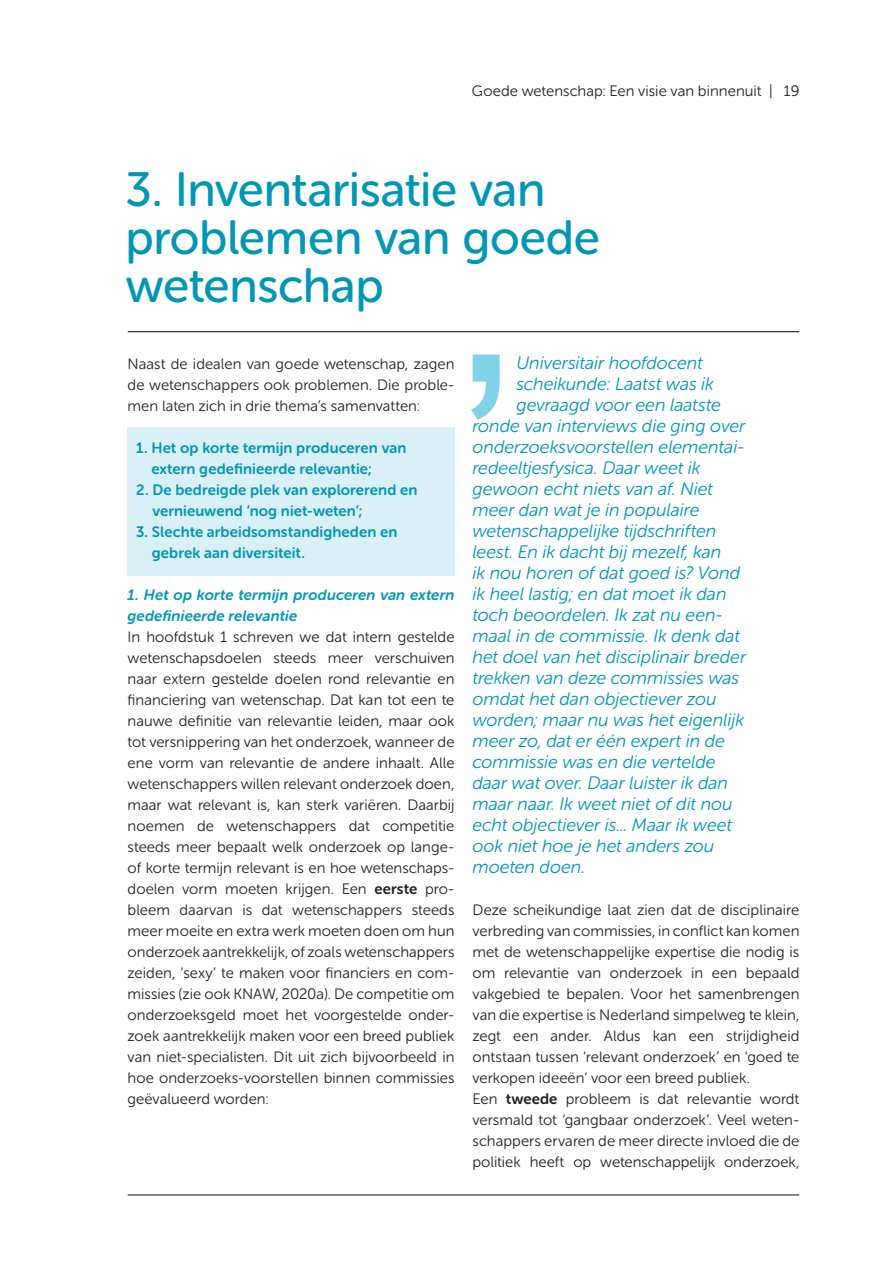
<style>
.page{position:relative;width:893px;height:1263px;background:#fff}
.page>*{position:absolute;margin:0;border:0;box-sizing:border-box;transform-origin:0 0}
.t1{font:270px "Arial";color:#81d2e6}
.t2{font:48px/48px "Museo Sans Rounded 500";letter-spacing:-.01em;color:#0097b4}
.t3{font:italic 18px "Museo Sans Rounded 300";letter-spacing:-.005em;color:#0097b4}
.t4{font:15px/21px "Museo Sans Rounded 300";letter-spacing:.005em;color:#231f20;text-align:justify}
.t5{font:15px/21px "Museo Sans Rounded 700";letter-spacing:.005em;color:#0097b4}
.t6{font:italic 15px/21px "Museo Sans Rounded 700";letter-spacing:.005em;color:#0097b4}
.s1{font-family:"Museo Sans Rounded 700"}
</style>
<div class="page">
<hr style="left:128px;top:331px;width:671px;height:1px;background:#231f20">
<hr style="left:128px;top:1194px;width:671px;height:1px;background:#231f20">
<div style="left:128px;top:427px;width:327px;height:148px;background:#d9f0f7"></div>
<p class="t4" style="left:472px;top:81px;width:329px">Goede wetenschap: Een visie van binnenuit | 19</p>
<h2 class="t2" style="left:125px;top:166px;width:476px">3. Inventarisatie van problemen van goede wetenschap</h2>
<p class="t4" style="left:128px;top:353px;width:328px">Naast de idealen van goede wetenschap, zagen de wetenschappers ook problemen. Die proble&shy;men laten zich in drie thema’s samenvatten:</p>
<p class="t5" style="left:151px;top:437px;width:256px;text-indent:-15px">1. Het op korte termijn produceren van extern gedefinieerde relevantie;</p>
<p class="t5" style="left:152px;top:479px;width:267px;text-indent:-16px">2. De bedreigde plek van explorerend en vernieuwend ‘nog niet-weten’;</p>
<p class="t5" style="left:152px;top:521px;width:247px;text-indent:-16px">3. Slechte arbeidsomstandigheden en gebrek aan diversiteit.</p>
<p class="t6" style="left:128px;top:584px;width:328px">1. Het op korte termijn produceren van extern gedefinieerde relevantie</p>
<p class="t4" style="left:128px;top:626px;width:328px">In hoofdstuk 1 schreven we dat intern gestelde wetenschapsdoelen steeds meer verschuiven naar extern gestelde doelen rond relevantie en financiering van wetenschap. Dat kan tot een te nauwe definitie van relevantie leiden, maar ook tot versnippering van het onderzoek, wanneer de ene vorm van relevantie de andere inhaalt. Alle wetenschappers willen relevant onderzoek doen, maar wat relevant is, kan sterk variëren. Daarbij noemen de wetenschappers dat competitie steeds meer bepaalt welk onderzoek op lange&shy;of korte termijn relevant is en hoe wetenschaps&shy;doelen vorm moeten krijgen. Een <span class="s1">eerste</span> pro&shy;bleem daarvan is dat wetenschappers steeds meer moeite en extra werk moeten doen om hun onderzoek aantrekkelijk, of zoals wetenschappers zeiden, ‘sexy’ te maken voor financiers en com&shy;missies (zie ook KNAW, 2020a). De competitie om onderzoeksgeld moet het voorgestelde onder&shy;zoek aantrekkelijk maken voor een breed publiek van niet-specialisten. Dit uit zich bijvoorbeeld in hoe onderzoeks-voorstellen binnen commissies geëvalueerd worden:</p>
<h1 class="t1" style="left:449px;top:110px;width:77px">,</h1>
<p class="t3" style="left:516px;top:353px;width:188px">Universitair hoofdocent</p>
<p class="t3" style="left:516px;top:374px;width:199px">scheikunde: Laatst was ik</p>
<p class="t3" style="left:516px;top:395px;width:206px">gevraagd voor een laatste</p>
<p class="t3" style="left:472px;top:416px;width:274px">ronde van interviews die ging over</p>
<p class="t3" style="left:472px;top:437px;width:274px">onderzoeksvoorstellen elementai-</p>
<p class="t3" style="left:472px;top:458px;width:230px">redeeltjesfysica. Daar weet ik</p>
<p class="t3" style="left:472px;top:479px;width:242px">gewoon echt niets van af. Niet</p>
<p class="t3" style="left:472px;top:500px;width:228px">meer dan wat je in populaire</p>
<p class="t3" style="left:472px;top:521px;width:245px">wetenschappelijke tijdschriften</p>
<p class="t3" style="left:472px;top:542px;width:250px">leest. En ik dacht bij mezelf, kan</p>
<p class="t3" style="left:472px;top:563px;width:269px">ik nou horen of dat goed is? Vond</p>
<p class="t3" style="left:472px;top:584px;width:256px">ik heel lastig; en dat moet ik dan</p>
<p class="t3" style="left:472px;top:605px;width:252px">toch beoordelen. Ik zat nu een-</p>
<p class="t3" style="left:472px;top:626px;width:269px">maal in de commissie. Ik denk dat</p>
<p class="t3" style="left:472px;top:647px;width:275px">het doel van het disciplinair breder</p>
<p class="t3" style="left:472px;top:668px;width:268px">trekken van deze commissies was</p>
<p class="t3" style="left:472px;top:689px;width:246px">omdat het dan objectiever zou</p>
<p class="t3" style="left:472px;top:710px;width:273px">worden; maar nu was het eigenlijk</p>
<p class="t3" style="left:472px;top:731px;width:254px">meer zo, dat er één expert in de</p>
<p class="t3" style="left:472px;top:752px;width:245px">commissie was en die vertelde</p>
<p class="t3" style="left:472px;top:773px;width:257px">daar wat over. Daar luister ik dan</p>
<p class="t3" style="left:472px;top:794px;width:262px">maar naar. Ik weet niet of dit nou</p>
<p class="t3" style="left:472px;top:815px;width:261px">echt objectiever is... Maar ik weet</p>
<p class="t3" style="left:472px;top:836px;width:243px">ook niet hoe je het anders zou</p>
<p class="t3" style="left:472px;top:857px;width:114px">moeten doen.</p>
<p class="t4" style="left:472px;top:899px;width:328px;text-align:left">Deze scheikundige laat zien dat de disciplinaire verbreding van commissies, in conflict kan komen met de wetenschappelijke expertise die nodig is om relevantie van onderzoek in een bepaald vakgebied te bepalen. Voor het samenbrengen van die expertise is Nederland simpelweg te klein, zegt een ander. Aldus kan een strijdigheid ontstaan tussen ‘relevant onderzoek’ en ‘goed te verkopen ideeën’ voor een breed publiek.<br>Een <span class="s1">tweede</span> probleem is dat relevantie wordt versmald tot ‘gangbaar onderzoek’. Veel weten&shy;schappers ervaren de meer directe invloed die de politiek heeft op wetenschappelijk onderzoek,</p>
</div>
